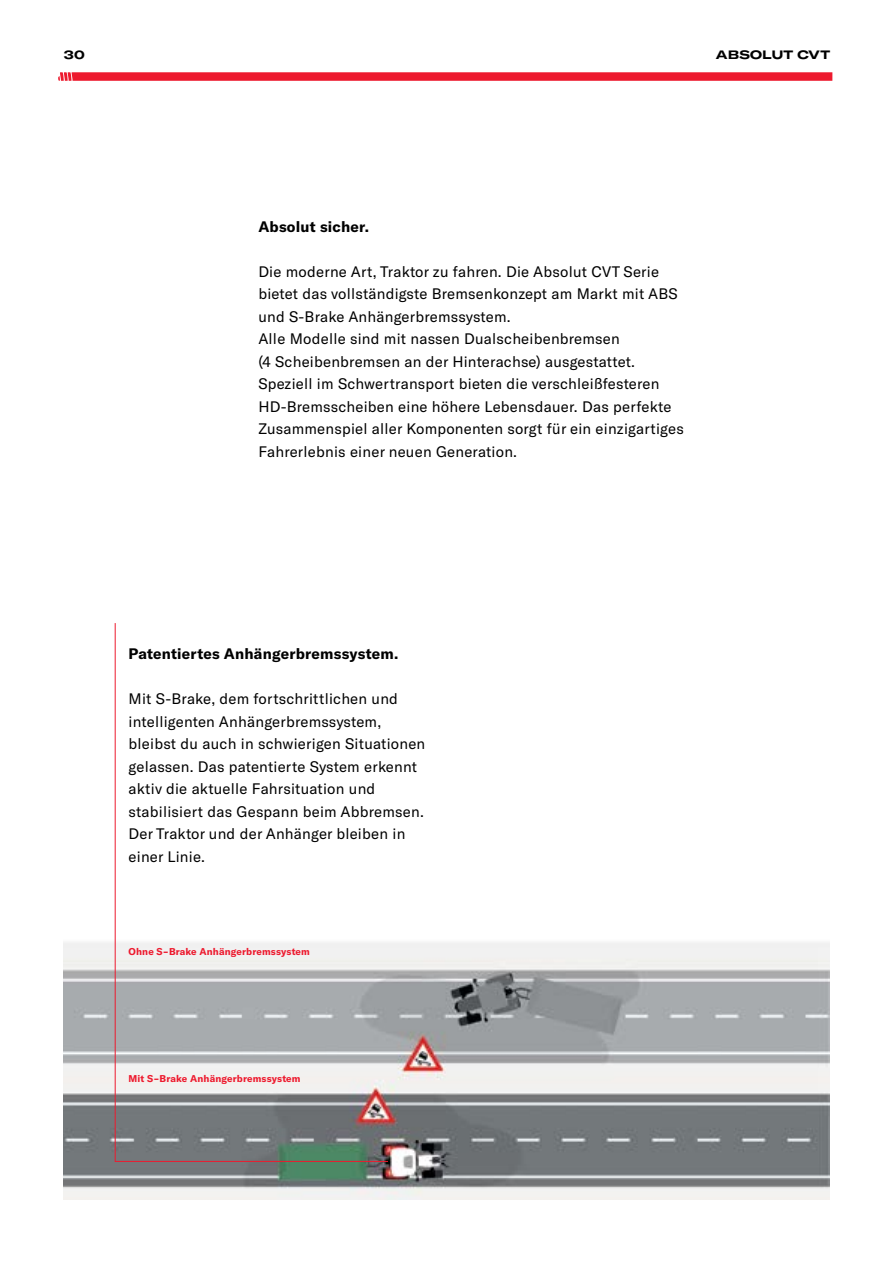
<style>
.page{position:relative;width:893px;height:1263px;background:#fff}
.page>*{position:absolute;margin:0;border:0;box-sizing:border-box;transform-origin:0 0}
.t1{font:15px/22.5px "GT America";letter-spacing:.015em;color:#000}
.t2{font:700 15px "GT America";letter-spacing:.015em;color:#000}
.t3{font:700 expanded 12px "GT America";letter-spacing:.015em;color:#000}
.t4{font:700 9.75px "GT America";letter-spacing:.015em;color:#ed1a2e}
</style>
<div class="page">
<svg style="left:58px;top:72px;width:774px;height:9px;background:#ed273a"></svg>
<img style="left:64px;top:942px;width:765px;height:257px">
<svg style="left:114px;top:623px;width:275px;height:539px"></svg>
<p class="t3" style="left:64px;top:48px;width:22px">30</p>
<p class="t3" style="left:716px;top:48px;width:116px">ABSOLUT CVT</p>
<p class="t2" style="left:258px;top:217px;width:112px">Absolut sicher.</p>
<p class="t1" style="left:258px;top:260px;width:427px">Die moderne Art, Traktor zu fahren. Die Absolut CVT Serie bietet das vollständigste Bremsenkonzept am Markt mit ABS und S-Brake Anhängerbremssystem.<br>Alle Modelle sind mit nassen Dualscheibenbremsen<br>(4 Scheibenbremsen an der Hinterachse) ausgestattet.<br>Speziell im Schwertransport bieten die verschleißfesteren HD-Bremsscheiben eine höhere Lebensdauer. Das perfekte Zusammenspiel aller Komponenten sorgt für ein einzigartiges Fahrerlebnis einer neuen Generation.</p>
<p class="t2" style="left:129px;top:644px;width:271px">Patentiertes Anhängerbremssystem.</p>
<p class="t1" style="left:129px;top:688px;width:298px">Mit S-Brake, dem fortschrittlichen und intelligenten Anhängerbremssystem, bleibst du auch in schwierigen Situationen gelassen. Das patentierte System erkennt aktiv die aktuelle Fahrsituation und stabilisiert das Gespann beim Abbremsen.<br>Der Traktor und der Anhänger bleiben in einer Linie.</p>
<p class="t4" style="left:129px;top:945px;width:183px">Ohne S-Brake Anhängerbremssystem</p>
<p class="t4" style="left:129px;top:1072px;width:173px">Mit S-Brake Anhängerbremssystem</p>
</div>
